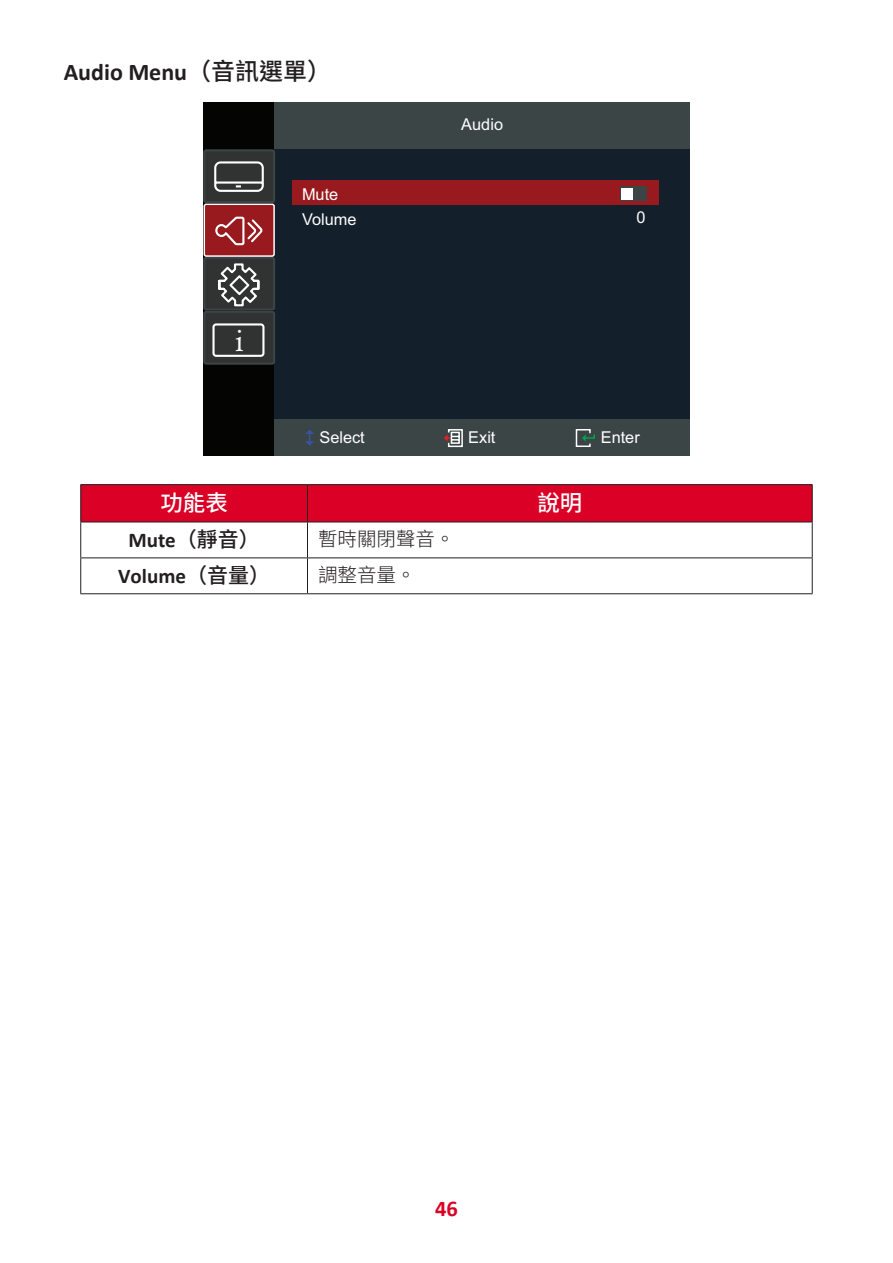
<style>
.page{position:relative;width:893px;height:1263px;background:#fff}
.page>*{position:absolute;margin:0;border:0;box-sizing:border-box;transform-origin:0 0}
.t1{font:29.7px "Calisto";color:#fff}
.Heading_3{font:700 24px "Calibri";color:#231f20}
.Table-Header{font:500 22.5px "Noto Sans TC";color:#fff}
.t2{font:700 22.5px "Calibri";color:#db0025}
.Table-Menu{font:700 21px "Calibri";color:#231f20}
.Table-Body{font:300 19.5px "Noto Sans TC";color:#231f20}
.t3{font:16.35px/25.5px "Arial";color:#fff}
.s1{font-family:"Noto Sans TC";font-weight:500}
</style>
<div class="page">
<div style="left:203px;top:102px;width:487px;height:354px;background:#040503"></div>
<div style="left:274px;top:102px;width:416px;height:354px;background:#131f2b"></div>
<div style="left:274px;top:102px;width:416px;height:46px;background:#3c4546"></div>
<div style="left:274px;top:419px;width:416px;height:37px;background:#3c4546"></div>
<div style="left:293px;top:180px;width:366px;height:25px;background:#991a1e"></div>
<div style="left:204px;top:312px;width:70px;height:52px;background:#313232;border-radius:2px"></div>
<div style="left:203px;top:311px;width:72px;height:54px;border:2px solid #3c4445;border-radius:2px"></div>
<div style="left:204px;top:258px;width:70px;height:52px;background:#313232;border-radius:2px"></div>
<div style="left:203px;top:257px;width:72px;height:54px;border:2px solid #3c4445;border-radius:2px"></div>
<div style="left:204px;top:204px;width:70px;height:52px;background:#991a1e;border-radius:2px"></div>
<div style="left:204px;top:204px;width:71px;height:53px;border:1px solid #fff;border-radius:2px"></div>
<div style="left:204px;top:150px;width:70px;height:52px;background:#313232;border-radius:2px"></div>
<div style="left:203px;top:149px;width:72px;height:54px;border:2px solid #3c4445;border-radius:2px"></div>
<svg style="left:214px;top:161px;width:50px;height:31px"></svg>
<svg style="left:211px;top:216px;width:55px;height:141px"></svg>
<div style="left:620px;top:186px;width:27px;height:15px;background:#3c4546"></div>
<div style="left:621px;top:188px;width:12px;height:12px;background:#fff"></div>
<svg style="left:305px;top:429px;width:9px;height:17px"></svg>
<svg style="left:575px;top:429px;width:20px;height:18px"></svg>
<svg style="left:444px;top:429px;width:19px;height:19px"></svg>
<div style="left:81px;top:485px;width:731px;height:37px;background:#db0025"></div>
<hr style="left:80px;top:522px;width:1px;height:35px;background:#231f20">
<hr style="left:307px;top:522px;width:1px;height:35px;background:#231f20">
<hr style="left:812px;top:522px;width:1px;height:35px;background:#231f20">
<hr style="left:80px;top:557px;width:227px;height:1px;background:#231f20">
<hr style="left:80px;top:558px;width:1px;height:35px;background:#231f20">
<hr style="left:307px;top:557px;width:506px;height:1px;background:#231f20">
<hr style="left:307px;top:558px;width:1px;height:35px;background:#231f20">
<hr style="left:812px;top:558px;width:1px;height:35px;background:#231f20">
<hr style="left:80px;top:593px;width:227px;height:1px;background:#231f20">
<hr style="left:307px;top:593px;width:506px;height:1px;background:#231f20">
<hr style="left:80px;top:484px;width:227px;height:1px;background:#231f20">
<hr style="left:80px;top:485px;width:1px;height:37px;background:#231f20">
<hr style="left:307px;top:484px;width:506px;height:1px;background:#231f20">
<hr style="left:307px;top:485px;width:1px;height:37px;background:#231f20">
<hr style="left:812px;top:485px;width:1px;height:37px;background:#231f20">
<hr style="left:80px;top:522px;width:227px;height:1px;background:#231f20">
<hr style="left:307px;top:522px;width:506px;height:1px;background:#231f20">
<p class="Heading_3" style="left:64px;top:55px;width:269px">Audio Menu<span class="s1">（音訊選單）</span></p>
<p class="t1" style="left:235px;top:323px;width:10px">i</p>
<p class="t3" style="left:302px;top:181px;width:56px">Mute<br>Volume</p>
<p class="t3" style="left:461px;top:111px;width:43px">Audio</p>
<p class="t3" style="left:636px;top:204px;width:11px">0</p>
<p class="t3" style="left:319px;top:424px;width:47px">Select</p>
<p class="t3" style="left:468px;top:424px;width:29px">Exit</p>
<p class="t3" style="left:601px;top:424px;width:41px">Enter</p>
<p class="Table-Header" style="left:160px;top:490px;width:69px">功能表</p>
<p class="Table-Header" style="left:537px;top:490px;width:46px">說明</p>
<p class="Table-Menu" style="left:128px;top:525px;width:133px">Mute<span class="s1">（靜音）</span></p>
<p class="Table-Body" style="left:318px;top:528px;width:138px">暫時關閉聲音。</p>
<p class="Table-Menu" style="left:118px;top:561px;width:153px">Volume<span class="s1">（音量）</span></p>
<p class="Table-Body" style="left:318px;top:564px;width:99px">調整音量。</p>
<h3 class="t2" style="left:435px;top:1193px;width:24px">46</h3>
</div>
